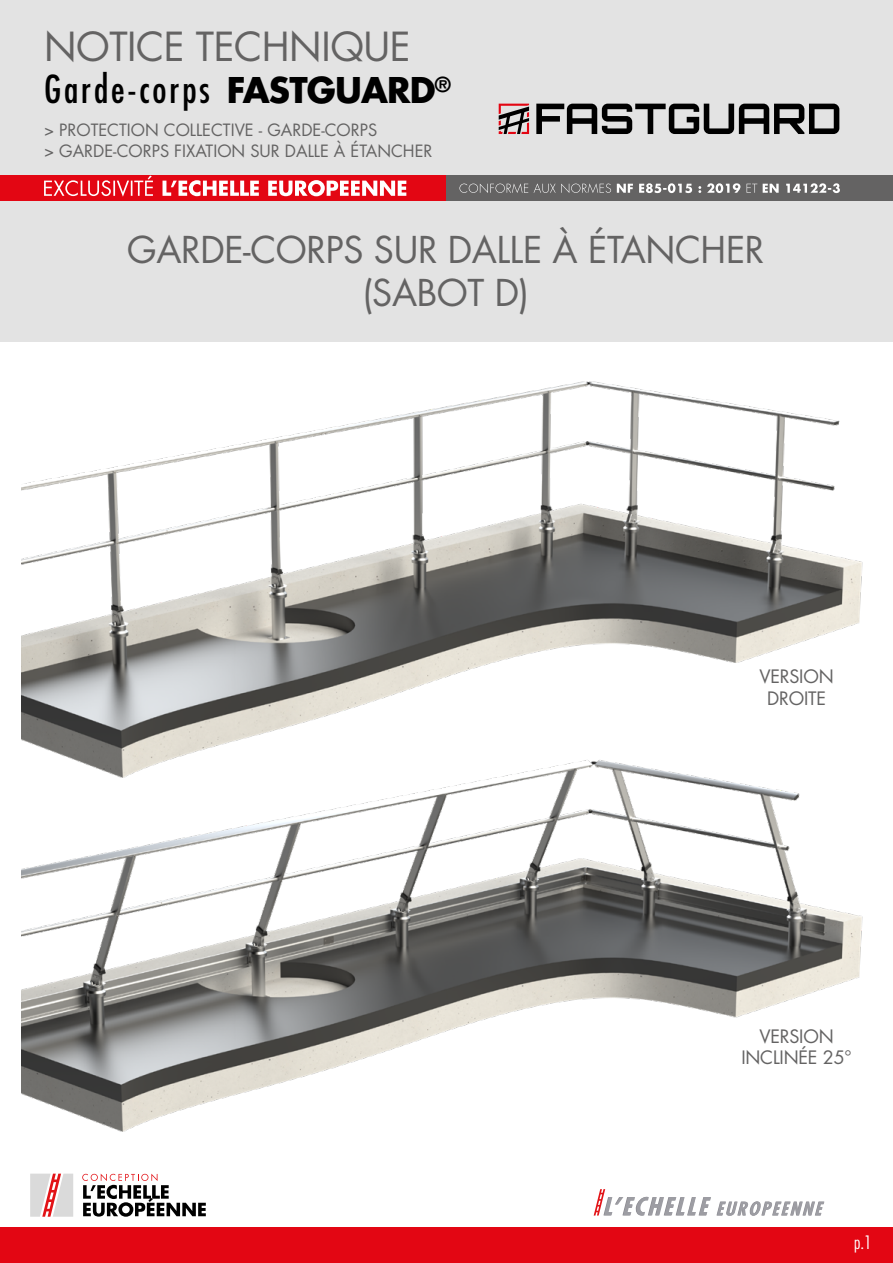
<style>
.page{position:relative;width:893px;height:1263px;background:#fff}
.page>*{position:absolute;margin:0;border:0;box-sizing:border-box;transform-origin:0 0}
.t1{font:39px "Futura Std";letter-spacing:-.01em;color:#646363}
.t2{font:condensed 37.5px "Futura Std";letter-spacing:.075em;color:#000}
.t3{font:36px/43.2px "Futura Std";letter-spacing:-.01em;color:#646363;text-align:center}
.t4{font:18px/21.6px "Futura Std";letter-spacing:-.01em;color:#646363;text-align:center}
.t5{font:300 condensed 18px "Futura Std";color:#fff}
.t6{font:16.5px/21px "Futura Std";color:#646363}
.s1{font-weight:700;font-stretch:normal;font-size:34.5px}
</style>
<div class="page">
<div style="left:0;top:0;width:893px;height:175px;background:#e3e3e3"></div>
<div style="left:0;top:1227px;width:893px;height:36px;background:#e30613"></div>
<svg style="left:594px;top:1189px;width:230px;height:27px"></svg>
<div style="left:0;top:175px;width:446px;height:26px;background:#e30613"></div>
<div style="left:446px;top:175px;width:447px;height:26px;background:#646363"></div>
<svg style="left:44px;top:176px;width:362px;height:21px"></svg>
<svg style="left:459px;top:183px;width:381px;height:10px"></svg>
<svg style="left:536px;top:104px;width:303px;height:30px"></svg>
<svg style="left:499px;top:104px;width:30px;height:30px"></svg>
<div style="left:0;top:201px;width:893px;height:141px;background:#e3e3e3"></div>
<svg style="left:30px;top:1173px;width:176px;height:44px"></svg>
<img style="left:21px;top:786px;width:842px;height:346px">
<img style="left:21px;top:381px;width:842px;height:405px">
<h1 class="t1" style="left:44px;top:22px;width:368px">NOTICE TECHNIQUE</h1>
<h2 class="t2" style="left:44px;top:67px;width:408px">Garde-corps <span class="s1">FASTGUARD</span><sup>®</sup></h2>
<p class="t6" style="left:44px;top:120px;width:390px">&gt; PROTECTION COLLECTIVE - GARDE-CORPS<br>&gt; GARDE-CORPS FIXATION SUR DALLE À ÉTANCHER</p>
<h3 class="t3" style="left:127px;top:229px;width:639px">GARDE-CORPS SUR DALLE À ÉTANCHER (SABOT D)</h3>
<p class="t4" style="left:759px;top:666px;width:76px">VERSION<br>DROITE</p>
<p class="t4" style="left:741px;top:1025px;width:112px">VERSION<br>INCLINÉE 25°</p>
<p class="t5" style="left:854px;top:1231px;width:19px">p.1</p>
</div>
